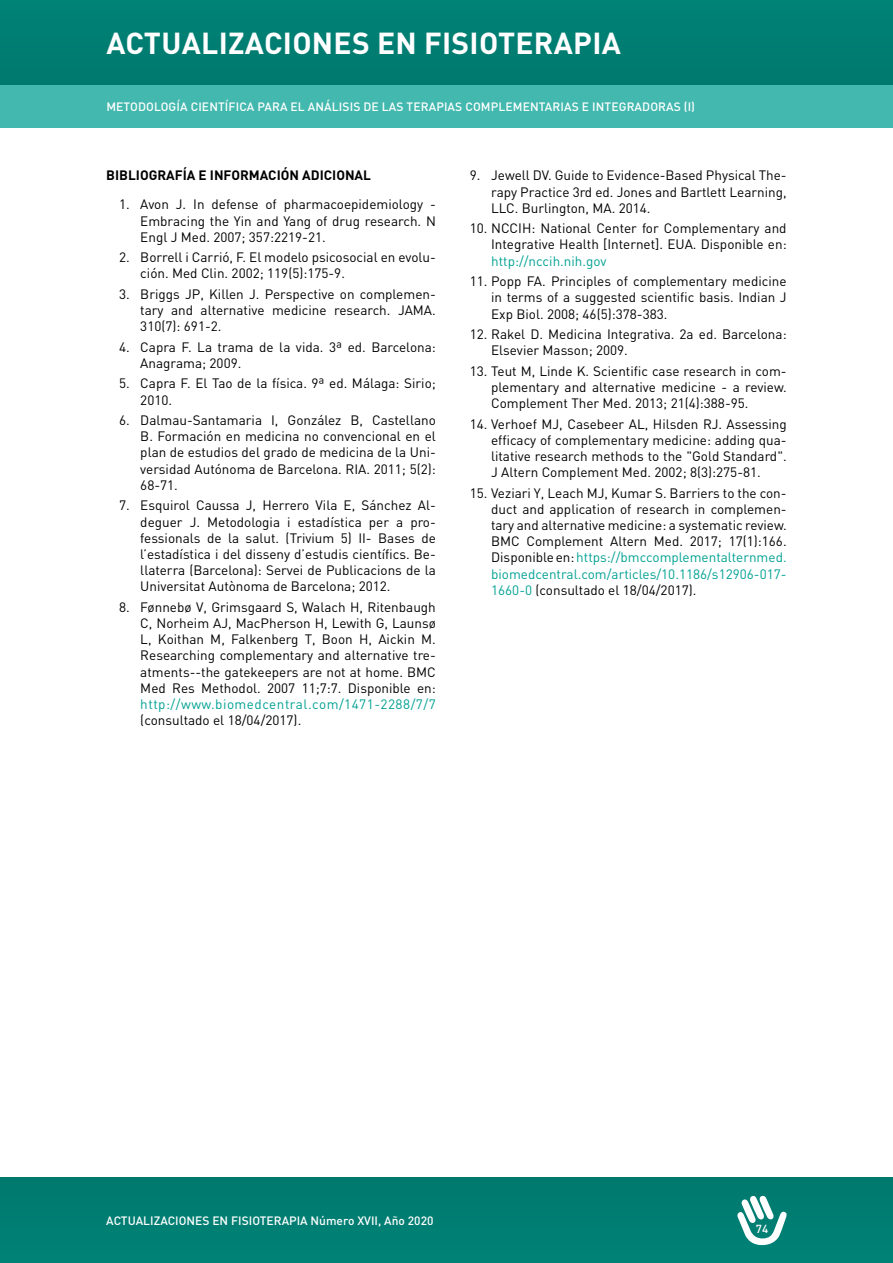
<style>
.page{position:relative;width:893px;height:1263px;background:#fff}
.page>*{position:absolute;margin:0;border:0;box-sizing:border-box;transform-origin:0 0}
.t1{font:700 30px "DIN Pro";letter-spacing:.01em;color:#fff}
.t2{font:13.5px/16.2px "DIN Pro";color:#000;text-align:justify}
.t3{font:13.5px "DIN Pro";letter-spacing:.035em;color:#00a193}
.t4{font:700 13.5px "DIN Pro";color:#000}
.t5{font:13.5px "DIN Pro";color:#00a193}
.t6{font:500 12px "DIN Pro";color:#fff}
.t7{font:500 11.55px "DIN Pro";color:#fff}
.s1{color:#00a193}
</style>
<div class="page">
<div style="left:0;top:1178px;width:893px;height:85px;background:#007d72"></div>
<div style="left:0;top:0;width:893px;height:85px;background:#007e72"></div>
<div style="left:0;top:85px;width:893px;height:43px;background:#42b8ae"></div>
<svg style="left:737px;top:1195px;width:50px;height:50px"></svg>
<h1 class="t1" style="left:106px;top:23px;width:516px">ACTUALIZACIONES EN FISIOTERAPIA</h1>
<p class="t6" style="left:106px;top:99px;width:9px">METODOLOGÍA</p>
<p class="t6" style="left:191px;top:99px;width:8px">CIENTÍFICA</p>
<p class="t6" style="left:257px;top:99px;width:9px">PARA</p>
<p class="t6" style="left:291px;top:99px;width:48px">EL ANÁLISIS</p>
<p class="t6" style="left:363px;top:99px;width:27px">DE LAS</p>
<p class="t6" style="left:407px;top:99px;width:8px">TERAPIAS</p>
<p class="t6" style="left:465px;top:99px;width:34px">COMPLE</p>
<p class="t6" style="left:513px;top:99px;width:18px">MENTARIAS</p>
<p class="t6" style="left:582px;top:99px;width:19px">E INTEGRADORAS</p>
<p class="t6" style="left:684px;top:99px;width:13px">(I)</p>
<p class="t4" style="left:106px;top:167px;width:266px">BIBLIOGRAFÍA E INFORMACIÓN ADICIONAL</p>
<p class="t2" style="left:140px;top:196px;width:297px;text-indent:-21px">1. Avon J. In defense of pharmacoepidemiology - Embracing the Yin and Yang of drug research. N Engl J Med. 2007; 357:2219-21.</p>
<p class="t2" style="left:140px;top:249px;width:297px;text-indent:-21px">2. Borrell i Carrió, F. El modelo psicosocial en evolu&shy;ción. Med Clin. 2002; 119(5):175-9.</p>
<p class="t2" style="left:140px;top:286px;width:297px;text-indent:-21px">3. Briggs JP, Killen J. Perspective on complemen&shy;tary and alternative medicine research. JAMA.<br>310(7): 691-2.</p>
<p class="t2" style="left:140px;top:338px;width:297px;text-indent:-21px">4. Capra F. La trama de la vida. 3ª ed. Barcelona:<br>Anagrama; 2009.</p>
<p class="t2" style="left:140px;top:375px;width:297px;text-indent:-21px">5. Capra F. El Tao de la física. 9ª ed. Málaga: Sirio;<br>2010.</p>
<p class="t2" style="left:140px;top:412px;width:297px;text-indent:-21px">6. Dalmau-Santamaria I, González B, Castellano B. Formación en medicina no convencional en el plan de estudios del grado de medicina de la Uni&shy;versidad Autónoma de Barcelona. RIA. 2011; 5(2):<br>68-71.</p>
<p class="t2" style="left:140px;top:497px;width:297px;text-indent:-21px">7. Esquirol Caussa J, Herrero Vila E, Sánchez Al&shy;deguer J. Metodologia i estadística per a pro&shy;fessionals de la salut. (Trivium 5) II- Bases de l’estadística i del disseny d’estudis científics. Be&shy;llaterra (Barcelona): Servei de Publicacions de la Universitat Autònoma de Barcelona; 2012.</p>
<p class="t2" style="left:140px;top:598px;width:297px;text-indent:-21px">8. Fønnebø V, Grimsgaard S, Walach H, Ritenbaugh C, Norheim AJ, MacPherson H, Lewith G, Launsø L, Koithan M, Falkenberg T, Boon H, Aickin M.<br>Researching complementary and alternative tre&shy;atments--the gatekeepers are not at home. BMC Med Res Methodol. 2007 11;7:7. Disponible en:</p>
<p class="t3" style="left:140px;top:696px;width:297px">http://www.biomedcentral.com/1471-2288/7/7</p>
<p class="t2" style="left:140px;top:712px;width:162px">(consultado el 18/04/2017).</p>
<p class="t2" style="left:491px;top:167px;width:297px;text-indent:-21px">9. Jewell DV. Guide to Evidence-Based Physical The&shy;rapy Practice 3rd ed. Jones and Bartlett Learning, LLC. Burlington, MA. 2014.</p>
<p class="t2" style="left:470px;top:220px;width:318px;text-align:right">10. NCCIH: National Center for Complementary and<br>Integrative Health [Internet]. EUA. Disponible en:</p>
<p class="t5" style="left:491px;top:252px;width:117px">http://nccih.nih.gov</p>
<p class="t2" style="left:491px;top:273px;width:297px;text-indent:-21px">11. Popp FA. Principles of complementary medicine in terms of a suggested scientific basis. Indian J Exp Biol. 2008; 46(5):378-383.</p>
<p class="t2" style="left:491px;top:326px;width:297px;text-indent:-21px">12. Rakel D. Medicina Integrativa. 2a ed. Barcelona:<br>Elsevier Masson; 2009.</p>
<p class="t2" style="left:491px;top:362px;width:297px;text-indent:-21px">13. Teut M, Linde K. Scientific case research in com&shy;plementary and alternative medicine - a review.<br>Complement Ther Med. 2013; 21(4):388-95.</p>
<p class="t2" style="left:491px;top:415px;width:297px;text-indent:-21px">14. Verhoef MJ, Casebeer AL, Hilsden RJ. Assessing efficacy of complementary medicine: adding qua&shy;litative research methods to the "Gold Standard".<br>J Altern Complement Med. 2002; 8(3):275-81.</p>
<p class="t2" style="left:491px;top:484px;width:297px;text-indent:-21px">15. Veziari Y, Leach MJ, Kumar S. Barriers to the con&shy;duct and application of research in complemen&shy;tary and alternative medicine: a systematic review.<br>BMC Complement Altern Med. 2017; 17(1):166.<br>Disponible en: <span class="s1">https://bmccomplementalternmed. biomedcentral.com/articles/10.1186/s12906-017- 1660-0</span> (consultado el 18/04/2017).</p>
<p class="t6" style="left:106px;top:1213px;width:329px">ACTUALIZACIONES EN FISIOTERAPIA NÚMERO XVII, AÑO 2020</p>
<p class="t7" style="left:756px;top:1221px;width:14px">74</p>
</div>
